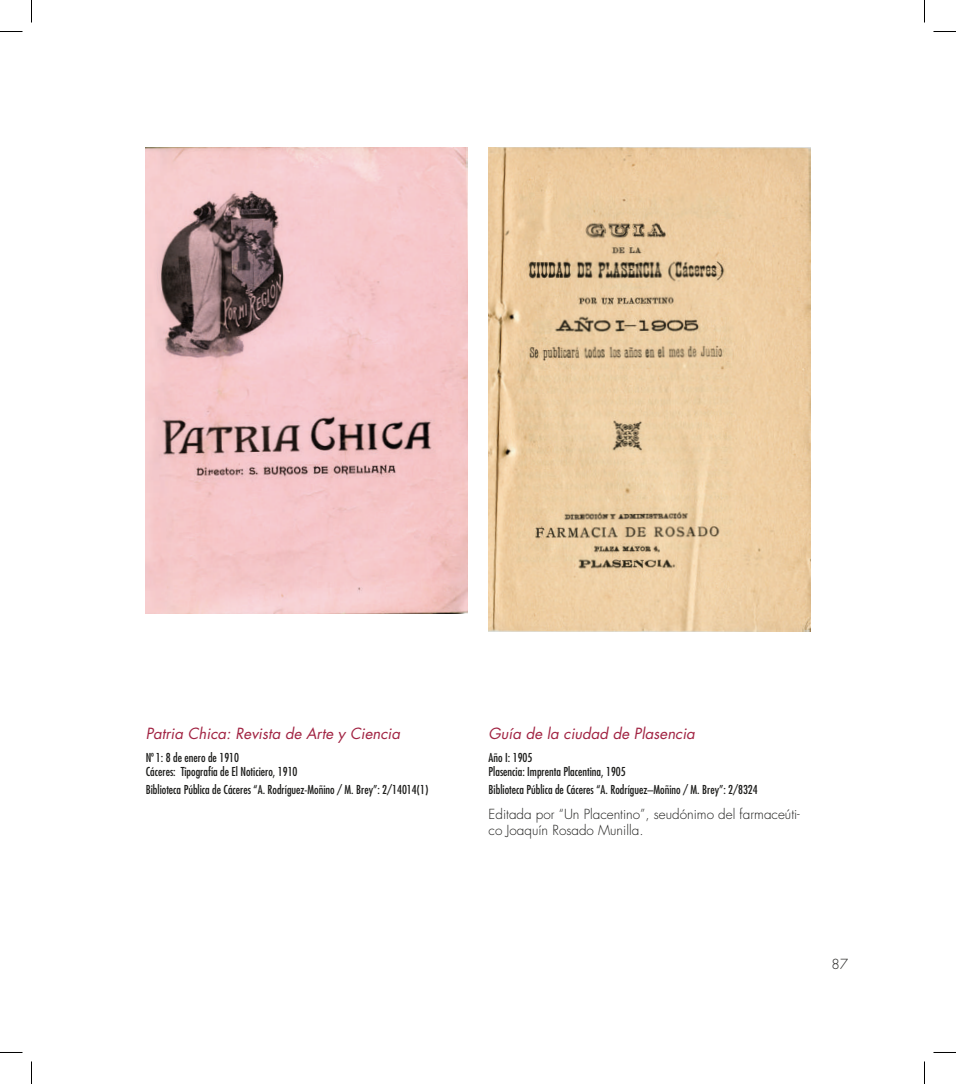
<style>
.page{position:relative;width:956px;height:1084px;background:#fff}
.page>*{position:absolute;margin:0;border:0;box-sizing:border-box;transform-origin:0 0}
.t1{font:italic 15px "Futura Std";color:#a12342}
.t2{font:300 13.5px/16.2px "Futura Std";color:#1d1d1b}
.t3{font:condensed 12px/14.4px "Futura Std";color:#1d1d1b}
</style>
<div class="page">
<img style="left:489px;top:147px;width:321px;height:484px">
<img style="left:146px;top:147px;width:321px;height:466px">
<svg style="left:0;top:31px;width:22px;height:1px"></svg>
<svg style="left:933px;top:31px;width:23px;height:1px"></svg>
<svg style="left:0;top:1052px;width:22px;height:1px"></svg>
<svg style="left:933px;top:1052px;width:23px;height:1px"></svg>
<svg style="left:31px;top:0;width:1px;height:22px"></svg>
<svg style="left:31px;top:1061px;width:1px;height:22px"></svg>
<svg style="left:924px;top:0;width:1px;height:22px"></svg>
<svg style="left:924px;top:1061px;width:1px;height:22px"></svg>
<p class="t1" style="left:146px;top:723px;width:256px">Patria Chica: Revista de Arte y Ciencia</p>
<p class="t3" style="left:146px;top:750px;width:153px">Nº 1: 8 de enero de 1910<br>Cáceres: Tipografía de El Noticiero, 1910</p>
<p class="t3" style="left:146px;top:782px;width:284px">Biblioteca Pública de Cáceres “A. Rodríguez-Moñino / M. Brey”: 2/14014(1)</p>
<p class="t1" style="left:489px;top:723px;width:208px">Guía de la ciudad de Plasencia</p>
<p class="t3" style="left:489px;top:750px;width:139px">Año I: 1905<br>Plasencia: Imprenta Placentina, 1905</p>
<p class="t3" style="left:489px;top:782px;width:271px">Biblioteca Pública de Cáceres “A. Rodríguez–Moñino / M. Brey”: 2/8324</p>
<p class="t2" style="left:489px;top:806px;width:313px">Editada por “Un Placentino”, seudónimo del farmaceúti&shy;co Joaquín Rosado Munilla.</p>
<p class="t2" style="left:831px;top:956px;width:18px">87</p>
</div>
